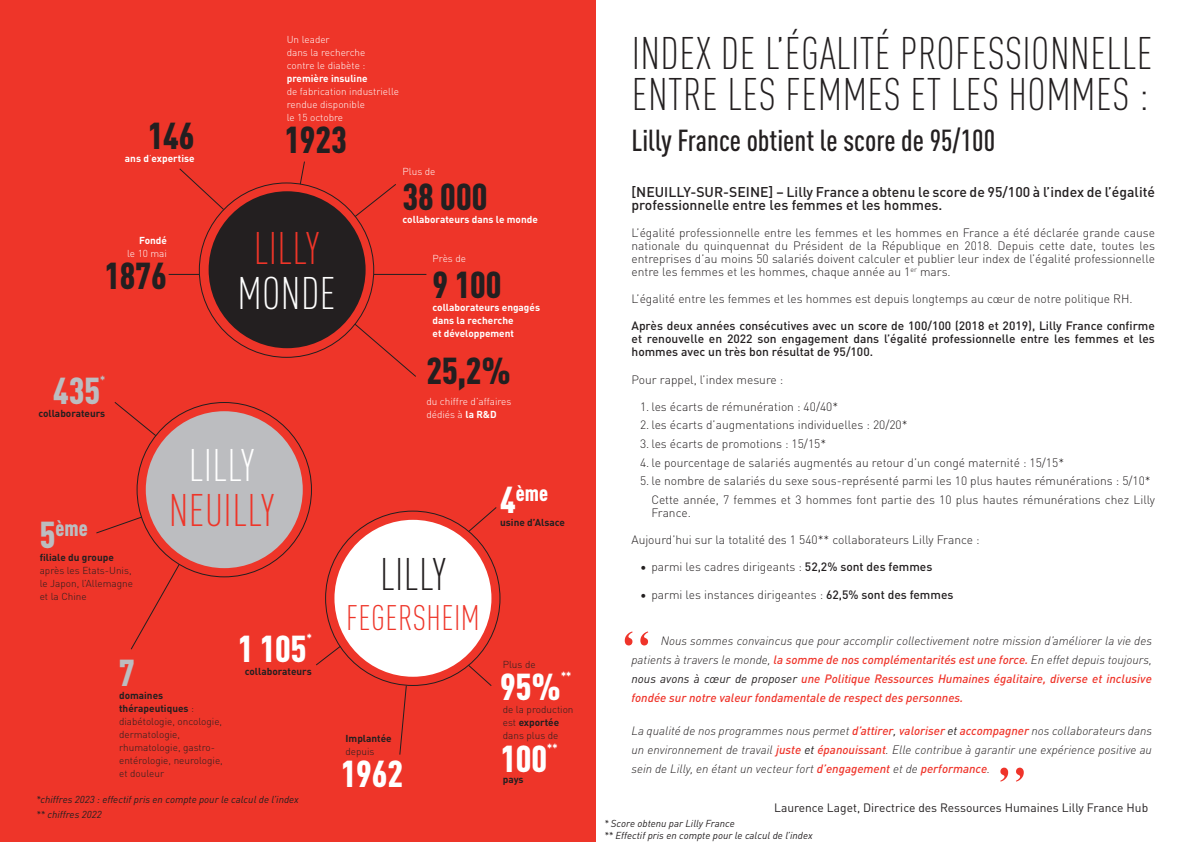
<style>
.page{position:relative;width:1191px;height:842px;background:#fff}
.page>*{position:absolute;margin:0;border:0;box-sizing:border-box;transform-origin:0 0}
.t1{font:51px "Engravers";color:#ef342a}
.t2{font:300 condensed 45px/41px "DIN Pro";letter-spacing:.01em;color:#231f20}
.t3{font:300 condensed 45px/45px "DIN Pro";letter-spacing:.01em;color:#ee3529;text-align:center}
.t4{font:900 condensed 37px "DIN Pro";color:#231f20}
.t5{font:900 condensed 37px "DIN Pro";color:#fff}
.t6{font:900 condensed 37px "DIN Pro";color:#bcbdc0}
.t7{font:300 condensed 35px "DIN Pro";letter-spacing:.01em;color:#ee3529}
.t8{font:500 condensed 30px "DIN Pro";color:#231f20}
.t9{font:900 condensed 21.6px "DIN Pro";color:#bcbdc0}
.t10{font:900 condensed 21.6px "DIN Pro";color:#fff}
.t11{font:500 14px/13px "DIN Pro";color:#231f20}
.t12{font:300 12px/13px "DIN Pro";color:#231f20;text-align:justify}
.t13{font:italic 500 12px/19px "DIN Pro";color:#ef342a;text-align:justify}
.t14{font:italic 300 12px/19px "DIN Pro";color:#231f20;text-align:justify}
.t15{font:500 12px/13px "DIN Pro";color:#231f20;text-align:justify}
.t16{font:12px "DIN Pro";color:#231f20}
.t17{font:900 condensed 11.7px "DIN Pro";color:#fff}
.t18{font:900 condensed 11.7px "DIN Pro";color:#bcbdc0}
.t19{font:300 10px/13px "DIN Pro";color:#231f20}
.t20{font:300 10px/13px "DIN Pro";color:#fff}
.t21{font:italic 10px "DIN Pro";color:#231f20}
.t22{font:700 10px/13px "DIN Pro";color:#fff}
.t23{font:700 10px/13px "DIN Pro";color:#231f20}
.s1{font-weight:300}
.s2{font-weight:700}
.s3{color:#fff}
.s4{font-size:37px}
.s5{font-weight:500}
.s6{font-weight:300;color:#231f20}
.s7{font-weight:400;color:#231f20}
.s8{font-weight:500;color:#ef342a}
.s9{font-weight:400}
</style>
<div class="page">
<div style="left:0;top:0;width:595px;height:842px;background:#ee3529"></div>
<svg style="left:179px;top:168px;width:45px;height:42px"></svg>
<svg style="left:354px;top:323px;width:62px;height:54px"></svg>
<svg style="left:114px;top:402px;width:43px;height:34px"></svg>
<hr style="left:169px;top:274px;width:30px;height:1px;background:#231f20">
<hr style="left:374px;top:274px;width:52px;height:1px;background:#231f20">
<svg style="left:96px;top:516px;width:46px;height:18px"></svg>
<svg style="left:354px;top:184px;width:42px;height:33px"></svg>
<svg style="left:300px;top:161px;width:5px;height:24px"></svg>
<svg style="left:130px;top:563px;width:50px;height:87px"></svg>
<svg style="left:468px;top:507px;width:29px;height:25px"></svg>
<svg style="left:316px;top:646px;width:25px;height:20px"></svg>
<svg style="left:468px;top:664px;width:24px;height:22px"></svg>
<svg style="left:399px;top:685px;width:8px;height:70px"></svg>
<div style="left:334px;top:520px;width:157px;height:157px;background:#fff;border-radius:50%"></div>
<div style="left:146px;top:411px;width:157px;height:157px;background:#bcbdc0;border-radius:50%"></div>
<div style="left:209px;top:191px;width:156px;height:157px;background:#231f20;border-radius:50%"></div>
<p class="t4" style="left:147px;top:108px;width:49px">146</p>
<p class="t22" style="left:125px;top:152px;width:71px">ans d<span class="s1">’</span>expertise</p>
<p class="t20" style="left:127px;top:233px;width:41px;text-align:right"><span class="s2">Fondé<br></span>le 10 mai</p>
<p class="t4" style="left:104px;top:248px;width:64px">1876</p>
<p class="t6" style="left:53px;top:363px;width:49px">435</p>
<p class="t18" style="left:100px;top:371px;width:7px">*</p>
<p class="t23" style="left:38px;top:406px;width:68px">collaborateurs</p>
<p class="t20" style="left:287px;top:32px;width:114px">Un leader<br>dans la recherche<br>contre le diabète : <span class="s2">première insuline<br></span>de fabrication industrielle rendue disponible<br>le 15 octobre</p>
<p class="t4" style="left:284px;top:111px;width:64px">1923</p>
<p class="t3" style="left:237px;top:223px;width:100px">LILLY<br><span class="s3">MONDE</span></p>
<p class="t20" style="left:402px;top:165px;width:34px">Plus de</p>
<p class="t4" style="left:402px;top:169px;width:86px">38 000</p>
<p class="t22" style="left:402px;top:212px;width:137px">collaborateurs dans le monde</p>
<p class="t20" style="left:432px;top:251px;width:35px">Près de</p>
<p class="t4" style="left:432px;top:256px;width:71px">9 100</p>
<p class="t22" style="left:432px;top:300px;width:109px">collaborateurs engagés dans la recherche<br>et développement</p>
<p class="t4" style="left:426px;top:342px;width:86px">25,2%</p>
<p class="t20" style="left:426px;top:394px;width:86px">du chiffre d’affaires dédiés à <span class="s2">la R&amp;D</span></p>
<p class="t9" style="left:40px;top:512px;width:50px"><span class="s4">5</span>ème</p>
<p class="t19" style="left:40px;top:550px;width:95px"><span class="s2">filiale du groupe </span>après les Etats-Unis, le Japon, l’Allemagne et la Chine</p>
<p class="t3" style="left:169px;top:441px;width:107px"><span class="s3">LILLY<br></span>NEUILLY</p>
<p class="t6" style="left:119px;top:645px;width:17px">7</p>
<p class="t19" style="left:119px;top:688px;width:105px"><span class="s2">domaines thérapeutiques</span> : diabétologie, oncologie, dermatologie, rhumatologie, gastro&shy;entérologie, neurologie, et douleur</p>
<p class="t5" style="left:238px;top:621px;width:71px">1 105</p>
<p class="t17" style="left:307px;top:629px;width:7px">*</p>
<p class="t23" style="left:245px;top:664px;width:68px">collaborateurs</p>
<p class="t2" style="left:380px;top:552px;width:67px">LILLY</p>
<p class="t7" style="left:346px;top:594px;width:135px">FEGERSHEIM</p>
<p class="t23" style="left:345px;top:731px;width:48px">Implantée <span class="s1">depuis</span></p>
<p class="t5" style="left:340px;top:745px;width:64px">1962</p>
<p class="t10" style="left:500px;top:477px;width:50px"><span class="s4">4</span>ème</p>
<p class="t23" style="left:500px;top:515px;width:66px">usine d’Alsace</p>
<p class="t19" style="left:503px;top:657px;width:34px">Plus de</p>
<p class="t5" style="left:500px;top:658px;width:62px">95%</p>
<p class="t17" style="left:561px;top:667px;width:12px">**</p>
<p class="t19" style="left:503px;top:702px;width:72px">de la production est <span class="s2">exportée </span>dans plus de</p>
<p class="t5" style="left:500px;top:730px;width:49px">100</p>
<p class="t17" style="left:547px;top:739px;width:12px">**</p>
<p class="t23" style="left:503px;top:772px;width:22px">pays</p>
<p class="t2" style="left:632px;top:31px;width:522px">INDEX DE L’ÉGALITÉ PROFESSIONNELLE<br>ENTRE LES FEMMES ET LES HOMMES :</p>
<p class="t8" style="left:631px;top:119px;width:365px">Lilly France obtient le score de 95/100</p>
<p class="t11" style="left:631px;top:184px;width:525px">[NEUILLY-SUR-SEINE] – Lilly France a obtenu le score de 95/100 à l’index de l’égalité professionnelle entre les femmes et les hommes.</p>
<p class="t12" style="left:631px;top:225px;width:525px">L’égalité professionnelle entre les femmes et les hommes en France a été déclarée grande cause nationale du quinquennat du Président de la République en 2018. Depuis cette date, toutes les entreprises d’au moins 50 salariés doivent calculer et publier leur index de l’égalité professionnelle entre les femmes et les hommes, chaque année au 1<sup>er</sup> mars.</p>
<p class="t12" style="left:631px;top:292px;width:502px">L’égalité entre les femmes et les hommes est depuis longtemps au cœur de notre politique RH.</p>
<p class="t15" style="left:631px;top:319px;width:525px">Après deux années consécutives avec un score de 100/100 (2018 et 2019), Lilly France confirme et renouvelle en 2022 son engagement dans l’égalité professionnelle entre les femmes et les hommes avec un très bon résultat de 95/100.</p>
<p class="t12" style="left:631px;top:372px;width:153px">Pour rappel, l’index mesure :</p>
<p class="t12" style="left:640px;top:399px;width:200px">1. les écarts de rémunération : 40/40*</p>
<p class="t12" style="left:640px;top:418px;width:269px">2. les écarts d’augmentations individuelles : 20/20*</p>
<p class="t12" style="left:640px;top:436px;width:188px">3. les écarts de promotions : 15/15*</p>
<p class="t12" style="left:640px;top:455px;width:426px">4. le pourcentage de salariés augmentés au retour d’un congé maternité : 15/15*</p>
<p class="t12" style="left:640px;top:474px;width:512px">5. le nombre de salariés du sexe sous-représenté parmi les 10 plus hautes rémunérations : 5/10*</p>
<p class="t12" style="left:651px;top:492px;width:505px">Cette année, 7 femmes et 3 hommes font partie des 10 plus hautes rémunérations chez Lilly<br>France.</p>
<p class="t12" style="left:631px;top:533px;width:350px">Aujourd’hui sur la totalité des 1 540** collaborateurs Lilly France :</p>
<p class="t12" style="left:640px;top:560px;width:294px">• parmi les cadres dirigeants : <span class="s5">52,2% sont des femmes</span></p>
<p class="t12" style="left:640px;top:587px;width:315px">• parmi les instances dirigeantes : <span class="s5">62,5% sont des femmes</span></p>
<p class="t1" style="left:618px;top:619px;width:38px">‘‘</p>
<p class="t13" style="left:631px;top:630px;width:522px;text-indent:29px"><span class="s6">Nous sommes convaincus que pour accomplir collectivement notre mission d’améliorer la vie des patients à travers le monde,</span> la somme de nos complémentarités est une force. <span class="s6">En effet depuis toujours, </span><span class="s7">nous avons à cœur de proposer</span> une Politique Ressources Humaines égalitaire, diverse et inclusive fondée sur notre valeur fondamentale de respect des personnes.</p>
<p class="t14" style="left:631px;top:721px;width:522px">La qualité de nos programmes nous permet <span class="s8">d’attirer</span><span class="s9">,</span> <span class="s8">valoriser</span> <span class="s9">et</span> <span class="s8">accompagner</span> nos collaborateurs dans un environnement de travail <span class="s8">juste</span> <span class="s9">et</span> <span class="s8">épanouissant</span>. Elle contribue à garantir une expérience positive au sein de Lilly, en étant un vecteur fort <span class="s8">d’engagement</span> et de <span class="s8">performance</span>.</p>
<p class="t1" style="left:994px;top:755px;width:38px">’’</p>
<p class="t21" style="left:36px;top:791px;width:264px">*chiffres 2023 : effectif pris en compte pour le calcul de l’index</p>
<p class="t21" style="left:36px;top:807px;width:67px">** chiffres 2022</p>
<p class="t16" style="left:774px;top:799px;width:375px">Laurence Laget, Directrice des Ressources Humaines Lilly France Hub</p>
<p class="t21" style="left:604px;top:815px;width:132px">* Score obtenu par Lilly France</p>
<p class="t21" style="left:604px;top:827px;width:210px">** Effectif pris en compte pour le calcul de l’index</p>
</div>
